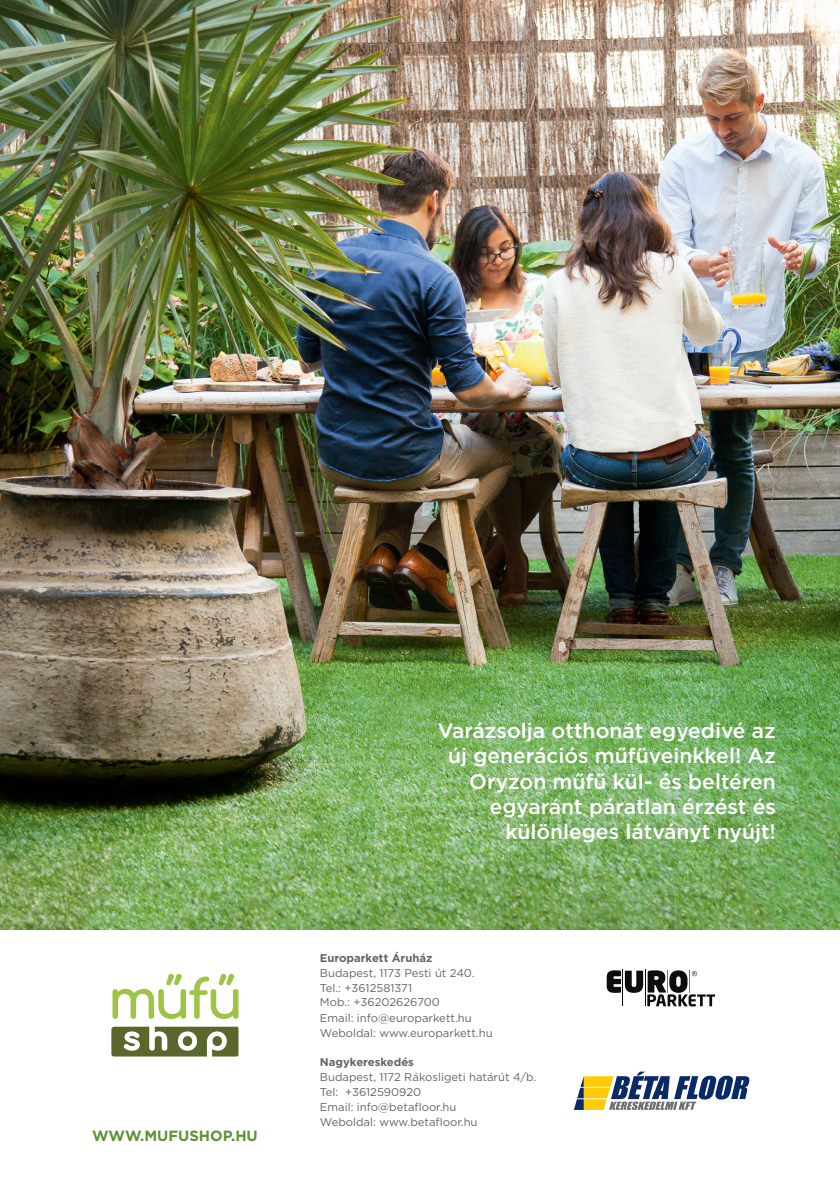
<style>
.page{position:relative;width:840px;height:1191px;background:#fff}
.page>*{position:absolute;margin:0;border:0;box-sizing:border-box;transform-origin:0 0}
.t1{font:500 21px/25.2px "Gotham";color:#fff;text-align:right}
.t2{font:700 14.8px "Gotham";color:#5f9336}
.t3{font:11.2px/15px "Gotham";color:#656568}
.t4{font:700 11.2px "Gotham";color:#656568}
</style>
<div class="page">
<img style="left:0;top:0;width:839px;height:929px">
<svg style="left:111px;top:973px;width:127px;height:83px"></svg>
<svg style="left:606px;top:969px;width:110px;height:38px"></svg>
<hr style="left:644px;top:969px;width:1px;height:36px;background:#0f0c10">
<hr style="left:622px;top:969px;width:1px;height:36px;background:#0f0c10">
<svg style="left:574px;top:1071px;width:175px;height:39px"></svg>
<h1 class="t1" style="left:437px;top:718px;width:339px">Varázsolja otthonát egyedivé az új generációs műfüveinkkel! Az<br>Oryzon műfű kül- és beltéren egyaránt páratlan érzést és különleges látványt nyújt!</h1>
<h2 class="t2" style="left:64px;top:1126px;width:218px">WWW.ORYZONGRASS.COM</h2>
<h2 class="t2" style="left:92px;top:1127px;width:167px">www.mufushop.hu</h2>
<p class="t4" style="left:320px;top:950px;width:114px">Europarkett Áruház</p>
<p class="t3" style="left:320px;top:964px;width:156px">Budapest, 1173 Pesti út 240.<br>Tel.: +3612581371<br>Mob.: +36202626700</p>
<p class="t3" style="left:410px;top:1009px;width:84px;text-indent:-53px">europarkett@t-online.hu betafloor.hu</p>
<p class="t4" style="left:320px;top:1055px;width:95px">Nagykereskedés</p>
<p class="t3" style="left:320px;top:1069px;width:218px">Budapest, 1172 Rákosligeti határút 4/b.</p>
<p class="t3" style="left:320px;top:1084px;width:103px">Tel: +3612590920</p>
<p class="t3" style="left:414px;top:1099px;width:9px">l</p>
<p class="t3" style="left:435px;top:1114px;width:9px">l</p>
<p class="t3" style="left:320px;top:1010px;width:174px">Email: info@europarkett.hu<br>Weboldal: www.europarkett.hu</p>
<p class="t3" style="left:320px;top:1099px;width:159px">Email: info@betafloor.hu<br>Weboldal: www.betafloor.hu</p>
</div>
